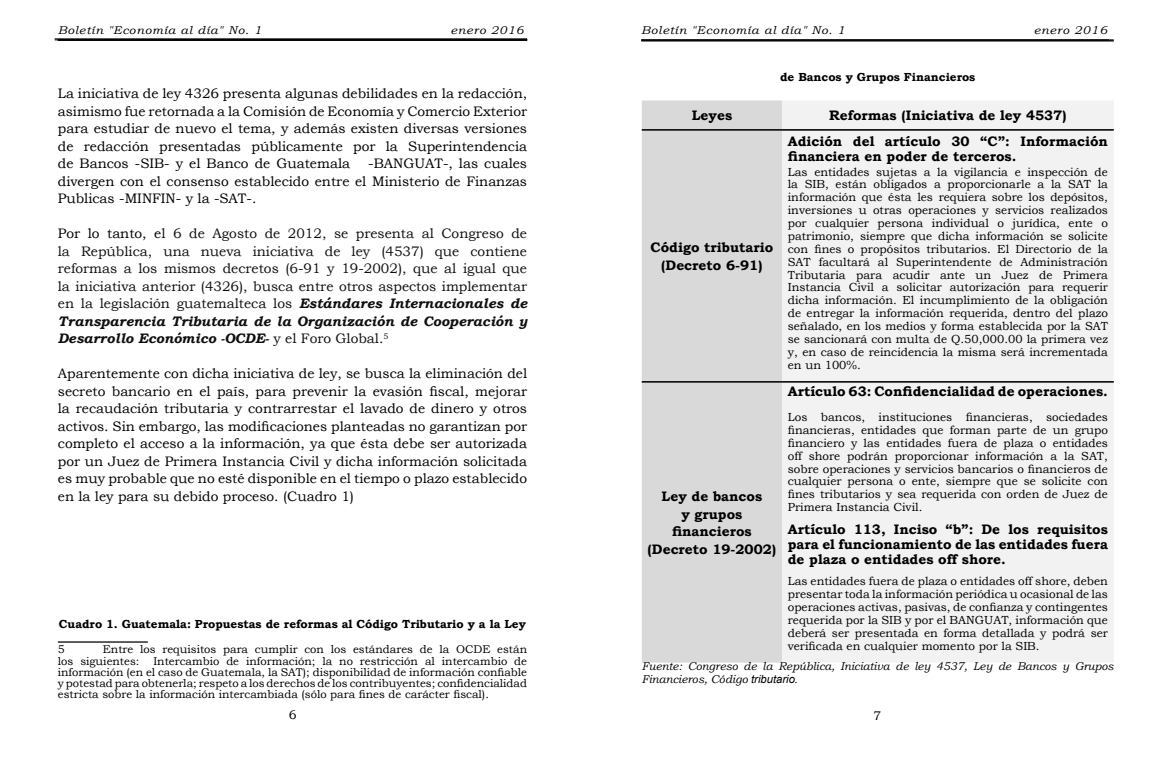
<style>
.page{position:relative;width:1170px;height:765px;background:#fff}
.page>*{position:absolute;margin:0;border:0;box-sizing:border-box;transform-origin:0 0}
.t1{font:13.75px/17.5px "Bookman Old Style";color:#000;text-align:justify}
.t2{font:13.75px/17.5px "Bookman Old Style";color:#0f0f0f;text-align:justify}
.t3{font:700 13.75px/17.5px "Bookman Old Style";color:#000;text-align:center}
.t4{font:12.5px "Bookman Old Style";color:#000}
.t5{font:11.75px/12.9px "Bookman Old Style";color:#000;text-align:justify}
.t6{font:700 11.75px "Bookman Old Style";color:#000}
.t7{font:11.25px/11.2px "Bookman Old Style";color:#000;text-align:justify}
.t8{font:italic 11.25px/13.5px "Bookman Old Style";color:#000}
.t9{font:italic 11.25px "Bookman Old Style";letter-spacing:.05em;color:#000;scale:1.11 1}
.s1{color:#000}
.s2{font-weight:700;font-style:italic}
.s3{font-family:"Arial"}
</style>
<div class="page">
<hr style="left:55px;top:39px;width:472px;height:1px;background:#000">
<hr style="left:55px;top:40px;width:472px;height:1px;background:#000">
<hr style="left:641px;top:39px;width:473px;height:2px;background:#000">
<hr style="left:641px;top:40px;width:473px;height:2px;background:#000">
<hr style="left:58px;top:641px;width:90px;height:2px;background:#000">
<div style="left:642px;top:101px;width:140px;height:562px;background:#d9d9d9"></div>
<div style="left:782px;top:101px;width:331px;height:561px;background:#f2f2f2"></div>
<hr style="left:642px;top:129px;width:140px;height:1px;background:#000">
<hr style="left:642px;top:130px;width:140px;height:1px;background:#000">
<hr style="left:782px;top:129px;width:332px;height:1px;background:#000">
<hr style="left:782px;top:130px;width:332px;height:1px;background:#000">
<hr style="left:642px;top:381px;width:140px;height:1px;background:#000">
<hr style="left:642px;top:382px;width:140px;height:1px;background:#000">
<hr style="left:782px;top:381px;width:332px;height:1px;background:#000">
<hr style="left:782px;top:382px;width:332px;height:1px;background:#000">
<p class="t9" style="left:58px;top:22px;width:185px">Boletín "Economía al día" No. 1</p>
<p class="t9" style="left:450px;top:22px;width:68px">enero 2016</p>
<p class="t9" style="left:641px;top:22px;width:185px">Boletín "Economía al día" No. 1</p>
<p class="t9" style="left:1034px;top:22px;width:68px">enero 2016</p>
<p class="t1" style="left:58px;top:85px;width:471px">La iniciativa de ley 4326 presenta algunas debilidades en la redacción, asimismo fue retornada a la Comisión de Economía y Comercio Exterior para estudiar de nuevo el tema, y además existen diversas versiones de redacción presentadas públicamente por la Superintendencia de Bancos -SIB- y el Banco de Guatemala</p>
<p class="t1" style="left:58px;top:155px;width:471px;text-indent:310px">-BANGUAT-, las cuales divergen con el consenso establecido entre el Ministerio de Finanzas Publicas -MINFIN- y la -SAT-.</p>
<p class="t2" style="left:58px;top:225px;width:471px"><span class="s1">Por lo tanto, e</span>l 6 de Agosto de 2012, se presenta al Congreso de la República, una nueva iniciativa de ley (4537) que contiene reformas a los mismos decretos (6-91 y 19-2002), que al igual que la iniciativa anterior (4326), busca entre otros aspectos implementar en la legislación guatemalteca los <span class="s2">Estándares Internacionales de Transparencia Tributaria de la Organización de Cooperación y Desarrollo Económico -OCDE-</span> y el Foro Global.<sup>5</sup><sup>6</sup></p>
<p class="t1" style="left:58px;top:365px;width:471px">Aparentemente con dicha iniciativa de ley, se busca la eliminación del secreto bancario en el país, para prevenir la evasión fiscal, mejorar la recaudación tributaria y contrarrestar el lavado de dinero y otros activos. Sin embargo, las modificaciones planteadas no garantizan por completo el acceso a la información, ya que ésta debe ser autorizada por un Juez de Primera Instancia Civil y dicha información solicitada es muy probable que no esté disponible en el tiempo o plazo establecido en la ley para su debido proceso. (Cuadro 1)</p>
<p class="t6" style="left:59px;top:616px;width:469px">Cuadro 1. Guatemala: Propuestas de reformas al Código Tributario y a la Ley</p>
<p class="t7" style="left:58px;top:644px;width:8px">5</p>
<p class="t7" style="left:58px;top:644px;width:471px;text-indent:45px">Entre los requisitos para cumplir con los estándares de la OCDE están los siguientes: Intercambio de información; la no restricción al intercambio de información (en el caso de Guatemala, la SAT); disponibilidad de información confiable y potestad para obtenerla; respeto a los derechos de los contribuyentes; confidencialidad estricta sobre la información intercambiada (sólo para fines de carácter fiscal).</p>
<p class="t6" style="left:780px;top:68px;width:197px">de Bancos y Grupos Financieros</p>
<p class="t3" style="left:692px;top:106px;width:42px">Leyes</p>
<p class="t3" style="left:829px;top:106px;width:239px">Reformas (Iniciativa de ley 4537)</p>
<p class="t3" style="left:651px;top:238px;width:124px">Código tributario (Decreto 6-91)</p>
<p class="t3" style="left:788px;top:134px;width:322px;line-height:15px;text-align:left">Adición del artículo 30 “C”: Información financiera en poder de terceros.</p>
<p class="t5" style="left:788px;top:165px;width:322px">Las entidades sujetas a la vigilancia e inspección de la SIB, están obligados a proporcionarle a la SAT la información que ésta les requiera sobre los depósitos, inversiones u otras operaciones y servicios realizados por cualquier persona individual o jurídica, ente o patrimonio, siempre que dicha información se solicite con fines o propósitos tributarios. El Directorio de la SAT facultará al Superintendente de Administración Tributaria para acudir ante un Juez de Primera Instancia Civil a solicitar autorización para requerir dicha información. El incumplimiento de la obligación de entregar la información requerida, dentro del plazo señalado, en los medios y forma establecida por la SAT se sancionará con multa de Q.50,000.00 la primera vez y, en caso de reincidencia la misma será incrementada en un 100%.</p>
<p class="t3" style="left:788px;top:382px;width:322px">Artículo 63: Confidencialidad de operaciones.</p>
<p class="t5" style="left:788px;top:411px;width:322px">Los bancos, instituciones financieras, sociedades financieras, entidades que forman parte de un grupo financiero y las entidades fuera de plaza o entidades off shore podrán proporcionar información a la SAT, sobre operaciones y servicios bancarios o financieros de cualquier persona o ente, siempre que se solicite con fines tributarios y sea requerida con orden de Juez de Primera Instancia Civil.</p>
<p class="t3" style="left:788px;top:522px;width:322px;line-height:15px;text-align:justify">Artículo 113, Inciso “b”: De los requisitos para el funcionamiento de las entidades fuera de plaza o entidades off shore.</p>
<p class="t5" style="left:788px;top:575px;width:322px">Las entidades fuera de plaza o entidades off shore, deben presentar toda la información periódica u ocasional de las operaciones activas, pasivas, de confianza y contingentes requerida por la SIB y por el BANGUAT, información que deberá ser presentada en forma detallada y podrá ser verificada en cualquier momento por la SIB.</p>
<p class="t8" style="left:642px;top:659px;width:473px">Fuente: Congreso de la República, Iniciativa de ley 4537, Ley de Bancos y Grupos<br>Financieros, Código <span class="s3">tributario.</span></p>
<p class="t3" style="left:648px;top:487px;width:130px">Ley de bancos<br>y grupos financieros (Decreto 19-2002)</p>
<p class="t4" style="left:289px;top:707px;width:9px">6</p>
<p class="t4" style="left:874px;top:707px;width:9px">7</p>
</div>
